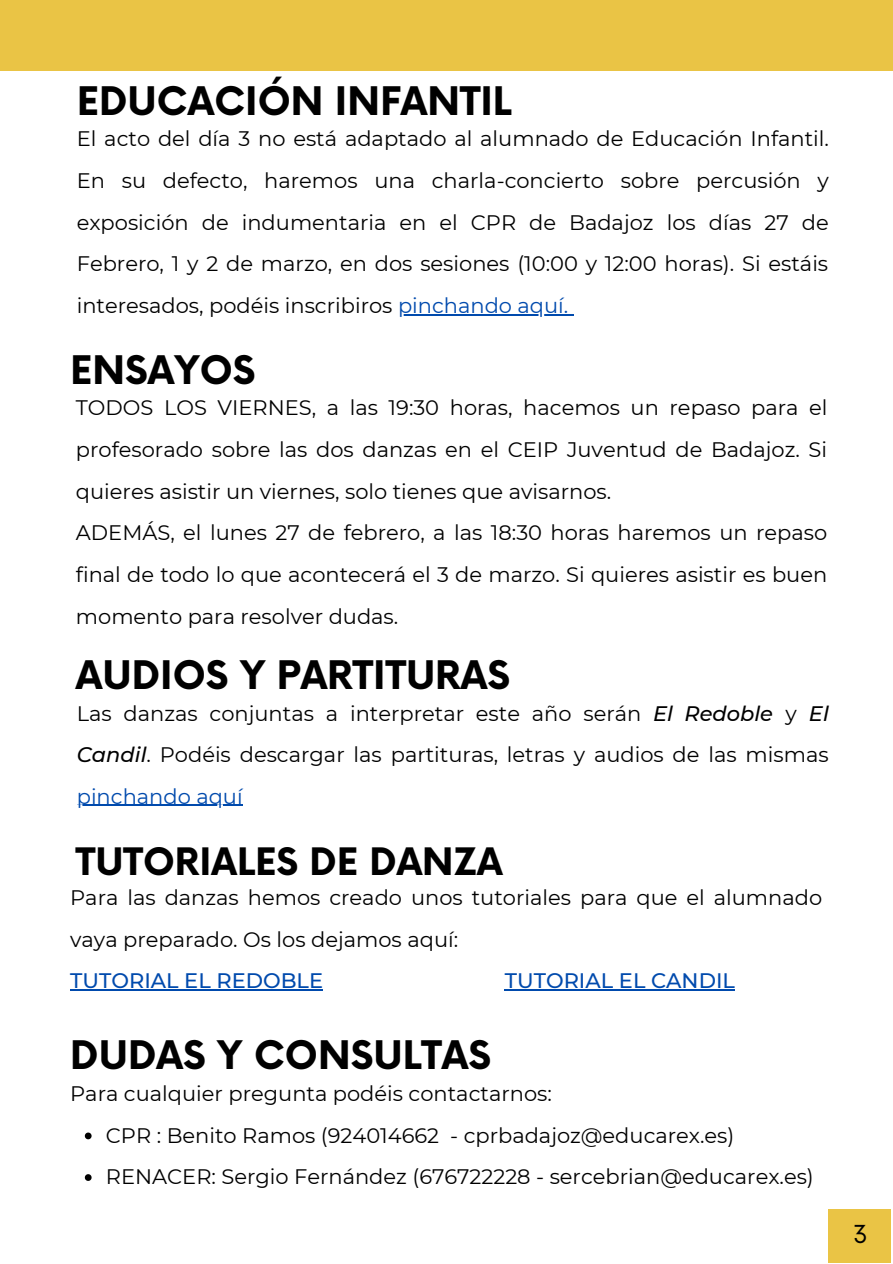
<style>
.page{position:relative;width:893px;height:1264px;background:#fff}
.page>*{position:absolute;margin:0;border:0;box-sizing:border-box;transform-origin:0 0}
.t1{font:700 38.4px "Now";color:#000}
.t2{font:700 36.9px "Now";color:#000}
.t3{font:24.15px "Now";color:#000}
.t4{font:21px/41.5px "Montserrat";color:#000}
.t5{font:500 21px "Montserrat";color:#004aad}
.s1{color:#004aad}
.s2{font-weight:500;font-style:italic}
</style>
<div class="page">
<div style="left:0;top:0;width:892px;height:71px;background:#eac445"></div>
<div style="left:828px;top:1209px;width:62px;height:53px;background:#eac445"></div>
<hr style="left:398px;top:314px;width:170px;height:1px;background:#004aad">
<hr style="left:77px;top:804px;width:166px;height:2px;background:#004aad">
<hr style="left:70px;top:989px;width:253px;height:1px;background:#004aad">
<hr style="left:505px;top:989px;width:230px;height:1px;background:#004aad">
<svg style="left:85px;top:1132px;width:7px;height:7px"></svg>
<svg style="left:85px;top:1174px;width:7px;height:6px"></svg>
<h1 class="t1" style="left:77px;top:80px;width:436px">EDUCACIÓN INFANTIL</h1>
<p class="t4" style="left:77px;top:118px;width:753px;text-align:justify">El acto del día 3 no está adaptado al alumnado de Educación Infantil.<br>En su defecto, haremos una charla-concierto sobre percusión y exposición de indumentaria en el CPR de Badajoz los días 27 de Febrero, 1 y 2 de marzo, en dos sesiones (10:00 y 12:00 horas). Si estáis interesados, podéis inscribiros <span class="s1">pinchando aquí.</span></p>
<h1 class="t1" style="left:70px;top:349px;width:187px">ENSAYOS</h1>
<p class="t4" style="left:76px;top:387px;width:753px">TODOS LOS VIERNES, a las 19:30 horas, hacemos un repaso para el profesorado sobre las dos danzas en el CEIP Juventud de Badajoz. Si quieres asistir un viernes, solo tienes que avisarnos.<br>ADEMÁS, el lunes 27 de febrero, a las 18:30 horas haremos un repaso final de todo lo que acontecerá el 3 de marzo. Si quieres asistir es buen momento para resolver dudas.</p>
<h1 class="t1" style="left:76px;top:654px;width:436px">AUDIOS Y PARTITURAS</h1>
<p class="t4" style="left:77px;top:692px;width:753px;text-align:justify">Las danzas conjuntas a interpretar este año serán <span class="s2">El Redoble</span> y <span class="s2">El Candil</span>. Podéis descargar las partituras, letras y audios de las mismas <span class="s1">pinchando aquí</span></p>
<h2 class="t2" style="left:76px;top:841px;width:428px">TUTORIALES DE DANZA</h2>
<p class="t4" style="left:70px;top:876px;width:753px">Para las danzas hemos creado unos tutoriales para que el alumnado vaya preparado. Os los dejamos aquí:</p>
<p class="t5" style="left:70px;top:968px;width:254px">TUTORIAL EL REDOBLE</p>
<p class="t5" style="left:505px;top:968px;width:231px">TUTORIAL EL CANDIL</p>
<h1 class="t1" style="left:70px;top:1034px;width:422px">DUDAS Y CONSULTAS</h1>
<p class="t4" style="left:70px;top:1072px;width:483px">Para cualquier pregunta podéis contactarnos:</p>
<p class="t4" style="left:106px;top:1114px;width:709px">CPR : Benito Ramos (924014662 - cprbadajoz@educarex.es)<br>RENACER: Sergio Fernández (676722228 - sercebrian@educarex.es)</p>
<p class="t3" style="left:853px;top:1220px;width:16px">3</p>
</div>
